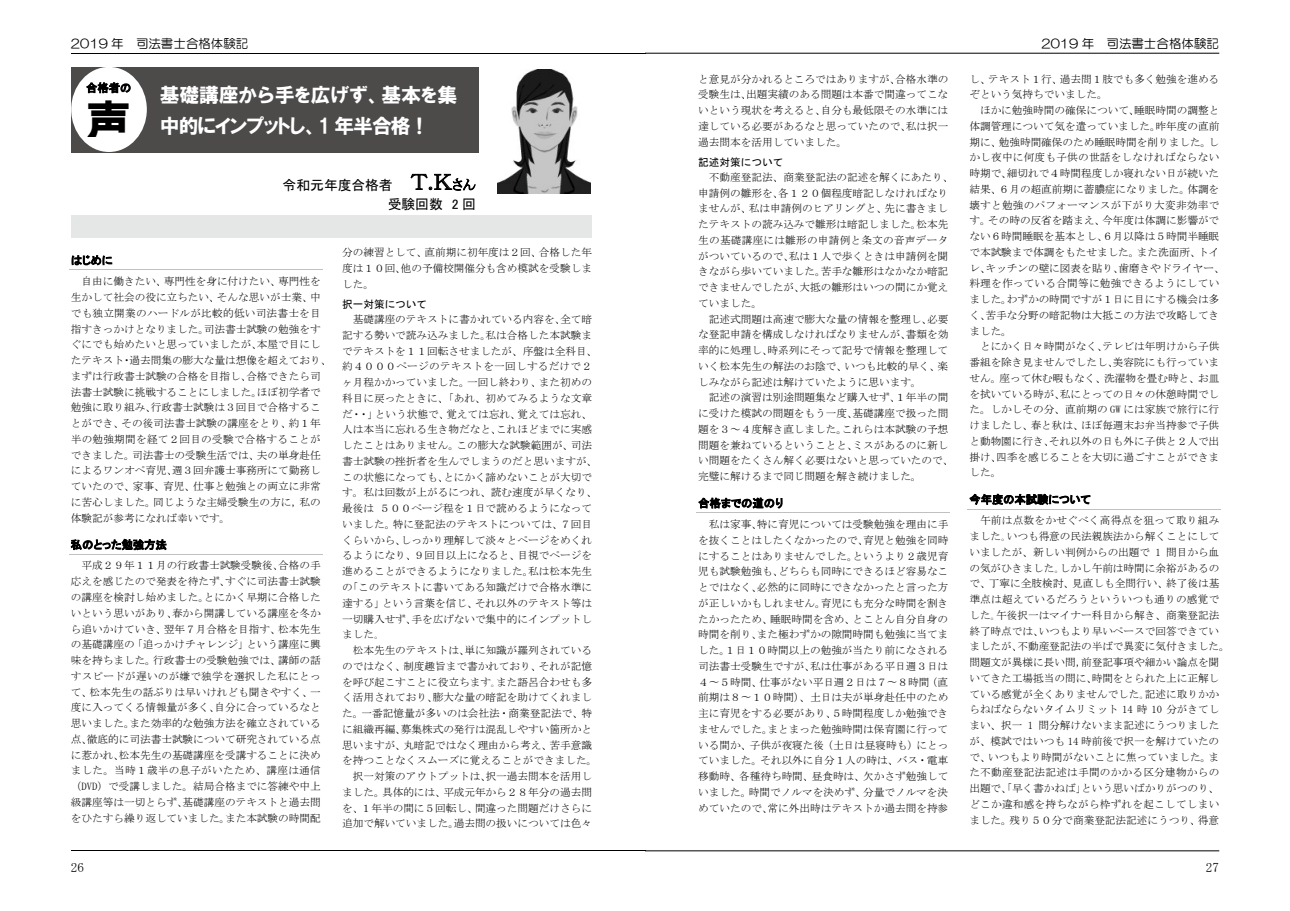
<style>
.page{position:relative;width:1290px;height:911px;background:#fff}
.page>*{position:absolute;margin:0;border:0;box-sizing:border-box;transform-origin:0 0}
.t1{font:45px "HGP Soei Kakugothic UB";color:#000}
.t2{font:20px/31.5px "HGP Soei Kakugothic UB";letter-spacing:-.015em;color:#fff}
.t3{font:13.75px/19.6px "MS P Gothic";color:#000;text-align:right}
.t4{font:13.25px "MS Mincho";color:#000}
.t5{font:12.5px "HG Maru Gothic MPRO";color:#000}
.t6{font:11.25px "MS P Gothic";color:#000}
.t7{font:10.62px/15.8px "MS Mincho";color:#000}
.t8{font:10.62px "MS Gothic";color:#000}
.s1{font-family:"MS P Mincho";font-size:22.5px}
.s2{font-family:"MS P Mincho"}
</style>
<div class="page">
<div style="left:71px;top:67px;width:407px;height:85px;background:#4d4a4a"></div>
<div style="left:71px;top:67px;width:76px;height:85px;background:#fff;border-radius:50%"></div>
<div style="left:71px;top:215px;width:521px;height:22px;background:#e5e6e6"></div>
<hr style="left:71px;top:53px;width:574px;height:1px;background:#000">
<hr style="left:71px;top:850px;width:574px;height:1px;background:#000">
<hr style="left:69px;top:269px;width:253px;height:1px;background:#bfc0c1">
<hr style="left:69px;top:554px;width:253px;height:1px;background:#bfc0c1">
<img style="left:498px;top:69px;width:93px;height:124px">
<hr style="left:645px;top:53px;width:574px;height:1px;background:#000">
<hr style="left:645px;top:850px;width:574px;height:1px;background:#000">
<hr style="left:696px;top:512px;width:254px;height:1px;background:#bfc0c1">
<hr style="left:967px;top:508px;width:254px;height:1px;background:#bfc0c1">
<p class="t5" style="left:71px;top:37px;width:179px">2019 年 司法書士合格体験記</p>
<p class="t6" style="left:86px;top:82px;width:47px">合格者の</p>
<h1 class="t1" style="left:86px;top:98px;width:46px">声</h1>
<h2 class="t2" style="left:160px;top:79px;width:299px">基礎講座から手を広げず、基本を集中的にインプットし、1 年半合格！</h2>
<p class="t3" style="left:283px;top:175px;width:195px">令和元年度合格者 <span class="s1">Ｔ.Ｋ</span><span class="s2">さん</span>受験回数 2 回</p>
<p class="t6" style="left:71px;top:255px;width:43px">はじめに</p>
<p class="t7" style="left:71px;top:273px;width:262px;text-indent:11px">自由に働きたい、専門性を身に付けたい、専門性を生かして社会の役に立ちたい、そんな思いが士業、中でも独立開業のハードルが比較的低い司法書士を目指すきっかけとなりました。司法書士試験の勉強をすぐにでも始めたいと思っていましたが、本屋で目にしたテキスト・過去問集の膨大な量は想像を超えており、まずは行政書士試験の合格を目指し、合格できたら司法書士試験に挑戦することにしました。ほぼ初学者で勉強に取り組み、行政書士試験は３回目で合格することができ、その後司法書士試験の講座をとり、約１年半の勉強期間を経て２回目の受験で合格することができました。司法書士の受験生活では、夫の単身赴任によるワンオペ育児、週３回弁護士事務所にて勤務していたので、家事、育児、仕事と勉強との両立に非常に苦心しました。同じような主婦受験生の方に，私の体験記が参考になれば幸いです。</p>
<p class="t6" style="left:71px;top:539px;width:97px">私のとった勉強方法</p>
<p class="t7" style="left:71px;top:558px;width:252px;text-align:justify;text-indent:11px">平成２９年１１月の行政書士試験受験後、合格の手応えを感じたので発表を待たず、すぐに司法書士試験の講座を検討し始めました。とにかく早期に合格したいという思いがあり、春から開講している講座を冬から追いかけていき、翌年７月合格を目指す、松本先生の基礎講座の「追っかけチャレンジ」という講座に興味を持ちました。行政書士の受験勉強では、講師の話すスピードが遅いのが嫌で独学を選択した私にとって、松本先生の話ぶりは早いけれども聞きやすく、一度に入ってくる情報量が多く、自分に合っているなと思いました。また効率的な勉強方法を確立されている点、徹底的に司法書士試験について研究されている点に惹かれ、松本先生の基礎講座を受講することに決めました。当時１歳半の息子がいたため、講座は通信（DVD）で受講しました。結局合格までに答練や中上級講座等は一切とらず、基礎講座のテキストと過去問をひたすら繰り返していました。また本試験の時間配</p>
<p class="t4" style="left:71px;top:860px;width:15px">26</p>
<p class="t7" style="left:342px;top:245px;width:251px;text-align:justify">分の練習として、直前期に初年度は２回、合格した年度は１０回、他の予備校開催分も含め模試を受験しました。</p>
<p class="t8" style="left:342px;top:299px;width:87px">択一対策について</p>
<p class="t7" style="left:342px;top:311px;width:257px;text-indent:11px">基礎講座のテキストに書かれている内容を、全て暗記する勢いで読み込みました。私は合格した本試験までテキストを１１回転させましたが、序盤は全科目、約４０００ページのテキストを一回しするだけで２ヶ月程かかっていました。一回し終わり、また初めの科目に戻ったときに、「あれ、初めてみるような文章だ・・」という状態で、覚えては忘れ、覚えては忘れ、人は本当に忘れる生き物だなと、これほどまでに実感したことはありません。この膨大な試験範囲が、司法書士試験の挫折者を生んでしまうのだと思いますが、この状態になっても、とにかく諦めないことが大切です。私は回数が上がるにつれ、読む速度が早くなり、最後は５００ページ程を１日で読めるようになっていました。特に登記法のテキストについては、７回目くらいから、しっかり理解して淡々とページをめくれるようになり、９回目以上になると、目視でページを進めることができるようになりました。私は松本先生の「このテキストに書いてある知識だけで合格水準に達する」という言葉を信じ、それ以外のテキスト等は一切購入せず、手を広げないで集中的にインプットしました｡</p>
<p class="t7" style="left:342px;top:642px;width:257px;text-align:center">松本先生のテキストは、単に知識が羅列されている<br>のではなく、制度趣旨まで書かれており、それが記憶を呼び起こすことに役立ちます｡また語呂合わせも多く活用されており、膨大な量の暗記を助けてくれました。一番記憶量が多いのは会社法・商業登記法で、特に組織再編、募集株式の発行は混乱しやすい箇所かと思いますが、丸暗記ではなく理由から考え、苦手意識を持つことなくスムーズに覚えることができました。択一対策のアウトプットは、択一過去問本を活用し<br>ました。具体的には、平成元年から２８年分の過去問を、１年半の間に５回転し、間違った問題だけさらに追加で解いていました。過去問の扱いについては色々</p>
<p class="t7" style="left:698px;top:71px;width:252px;text-align:justify">と意見が分かれるところではありますが、合格水準の受験生は、出題実績のある問題は本番で間違ってこないという現状を考えると、自分も最低限その水準には達している必要があるなと思っていたので、私は択一過去問本を活用していました。</p>
<p class="t8" style="left:698px;top:157px;width:87px">記述対策について</p>
<p class="t7" style="left:698px;top:169px;width:257px;text-indent:11px">不動産登記法、商業登記法の記述を解くにあたり、申請例の雛形を、各１２０個程度暗記しなければなりませんが、私は申請例のヒアリングと、先に書きましたテキストの読み込みで雛形は暗記しました。松本先生の基礎講座には雛形の申請例と条文の音声データがついているので、私は１人で歩くときは申請例を聞きながら歩いていました。苦手な雛形はなかなか暗記できませんでしたが、大抵の雛形はいつの間にか覚えていました。</p>
<p class="t7" style="left:698px;top:311px;width:252px;text-align:justify;text-indent:11px">記述式問題は高速で膨大な量の情報を整理し、必要な登記申請を構成しなければなりませんが、書類を効率的に処理し、時系列にそって記号で情報を整理していく松本先生の解法のお陰で、いつも比較的早く、楽しみながら記述は解けていたように思います。</p>
<p class="t7" style="left:698px;top:390px;width:257px;text-indent:11px">記述の演習は別途問題集など購入せず、１年半の間に受けた模試の問題をもう一度、基礎講座で扱った問題を３～４度解き直しました。これらは本試験の予想問題を兼ねているということと、ミスがあるのに新しい問題をたくさん解く必要はないと思っていたので、完璧に解けるまで同じ問題を解き続けました。</p>
<p class="t6" style="left:698px;top:497px;width:87px">合格までの道のり</p>
<p class="t7" style="left:698px;top:516px;width:252px;text-align:justify;text-indent:11px">私は家事、特に育児については受験勉強を理由に手を抜くことはしたくなかったので、育児と勉強を同時にすることはありませんでした。というより２歳児育児も試験勉強も、どちらも同時にできるほど容易なことではなく、必然的に同時にできなかったと言った方が正しいかもしれません。育児にも充分な時間を割きたかったため、睡眠時間を含め、とことん自分自身の時間を削り、また極わずかの隙間時間も勉強に当てました。１日１０時間以上の勉強が当たり前になされる司法書士受験生ですが、私は仕事がある平日週３日は４〜５時間、仕事がない平日週２日は７〜８時間（直前期は８〜１０時間）、土日は夫が単身赴任中のため主に育児をする必要があり、５時間程度しか勉強できませんでした。まとまった勉強時間は保育園に行っている間か、子供が夜寝た後（土日は昼寝時も）にとっていました。それ以外に自分１人の時は、バス・電車移動時、各種待ち時間、昼食時は、欠かさず勉強していました。時間でノルマを決めず、分量でノルマを決めていたので、常に外出時はテキストか過去問を持参</p>
<p class="t5" style="left:1041px;top:37px;width:179px">2019 年 司法書士合格体験記</p>
<p class="t7" style="left:969px;top:71px;width:251px">し、テキスト１行、過去問１肢でも多く勉強を進めるぞという気持ちでいました。</p>
<p class="t7" style="left:969px;top:102px;width:257px;text-indent:11px">ほかに勉強時間の確保について、睡眠時間の調整と体調管理について気を遣っていました。昨年度の直前期に、勉強時間確保のため睡眠時間を削りました。しかし夜中に何度も子供の世話をしなければならない時期で、細切れで４時間程度しか寝れない日が続いた結果、６月の超直前期に蓄膿症になりました。体調を壊すと勉強のパフォーマンスが下がり大変非効率です。その時の反省を踏まえ、今年度は体調に影響がでない６時間睡眠を基本とし、６月以降は５時間半睡眠で本試験まで体調をもたせました。また洗面所、トイレ、キッチンの壁に図表を貼り、歯磨きやドライヤー、料理を作っている合間等に勉強できるようにしていました。わずかの時間ですが１日に目にする機会は多く、苦手な分野の暗記物は大抵この方法で攻略してきました。</p>
<p class="t7" style="left:969px;top:339px;width:252px;text-align:justify;text-indent:11px">とにかく日々時間がなく、テレビは年明けから子供番組を除き見ませんでしたし、美容院にも行っていません。座って休む暇もなく、洗濯物を畳む時と、お皿を拭いている時が、私にとっての日々の休憩時間でした。しかしその分、直前期の GW には家族で旅行に行けましたし、春と秋は、ほぼ毎週末お弁当持参で子供と動物園に行き、それ以外の日も外に子供と２人で出掛け、四季を感じることを大切に過ごすことができました。</p>
<p class="t6" style="left:969px;top:494px;width:123px">今年度の本試験について</p>
<p class="t7" style="left:969px;top:512px;width:262px;text-indent:11px">午前は点数をかせぐべく高得点を狙って取り組みました｡いつも得意の民法親族法から解くことにしていましたが、新しい判例からの出題で 1 問目から血の気がひきました｡しかし午前は時間に余裕があるので、丁寧に全肢検討、見直しも全問行い、終了後は基準点は超えているだろうといういつも通りの感覚でした｡午後択一はマイナー科目から解き、商業登記法終了時点では、いつもより早いペースで回答できていましたが、不動産登記法の半ばで異変に気付きました。問題文が異様に長い問，前登記事項や細かい論点を聞いてきた工場抵当の問に、時間をとられた上に正解している感覚が全くありませんでした｡記述に取りかからねばならないタイムリミット 14 時 10 分がきてしまい、択一 1 問分解けないまま記述にうつりましたが、模試ではいつも 14 時前後で択一を解けていたので、いつもより時間がないことに焦っていました。また不動産登記法記述は手間のかかる区分建物からの出題で、「早く書かねば」という思いばかりがつのり、どこか違和感を持ちながら枠ずれを起こしてしまいました。残り５０分で商業登記法記述にうつり、得意</p>
<p class="t4" style="left:1206px;top:860px;width:15px">27</p>
</div>
